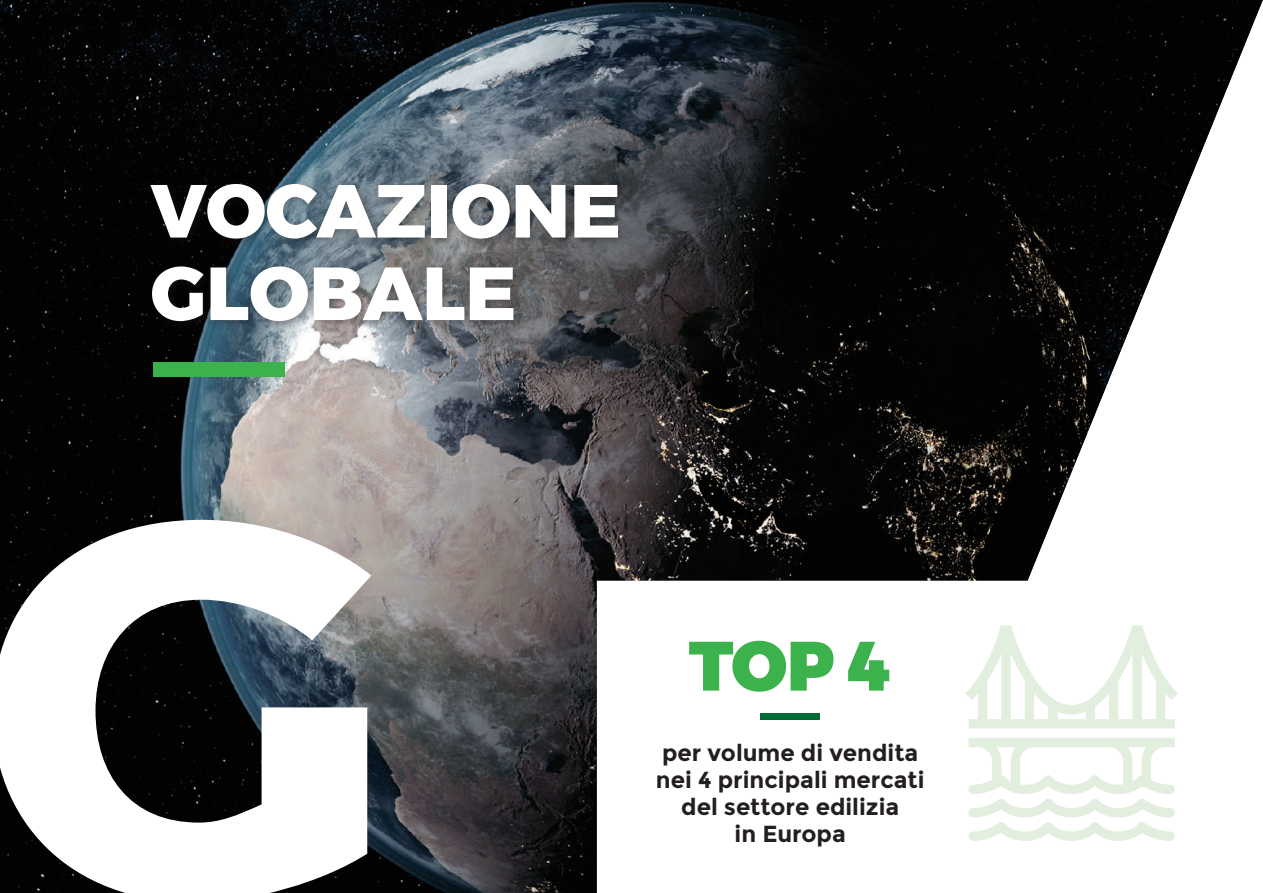
<style>
.page{position:relative;width:1263px;height:893px;background:#fff}
.page>*{position:absolute;margin:0;border:0;box-sizing:border-box;transform-origin:0 0}
.t1{font:800 75px/82.5px "Montserrat";color:#fff}
.t2{font:900 69.6px "Montserrat";color:#3bb24b}
.t3{font:700 23.25px/27px "Montserrat";color:#231f20;text-align:center}
</style>
<div class="page">
<img style="left:0;top:0;width:1263px;height:893px">
<svg style="left:597px;top:581px;width:459px;height:312px"></svg>
<svg style="left:965px;top:625px;width:213px;height:103px"></svg>
<svg style="left:968px;top:738px;width:207px;height:103px"></svg>
<div style="left:146px;top:179px;width:483px;height:153px;background:#231f20;opacity:.4"></div>
<div style="left:154px;top:362px;width:131px;height:14px;background:#3bb24b"></div>
<svg style="left:0;top:520px;width:371px;height:373px"></svg>
<div style="left:761px;top:713px;width:59px;height:7px;background:#006a35"></div>
<h1 class="t1" style="left:151px;top:170px;width:472px">VOCAZIONE<br>GLOBALE</h1>
<h2 class="t2" style="left:689px;top:609px;width:204px">TOP 4</h2>
<p class="t3" style="left:656px;top:740px;width:270px">per volume di vendita nei 4 principali mercati del settore edilizia<br>in Europa</p>
</div>
